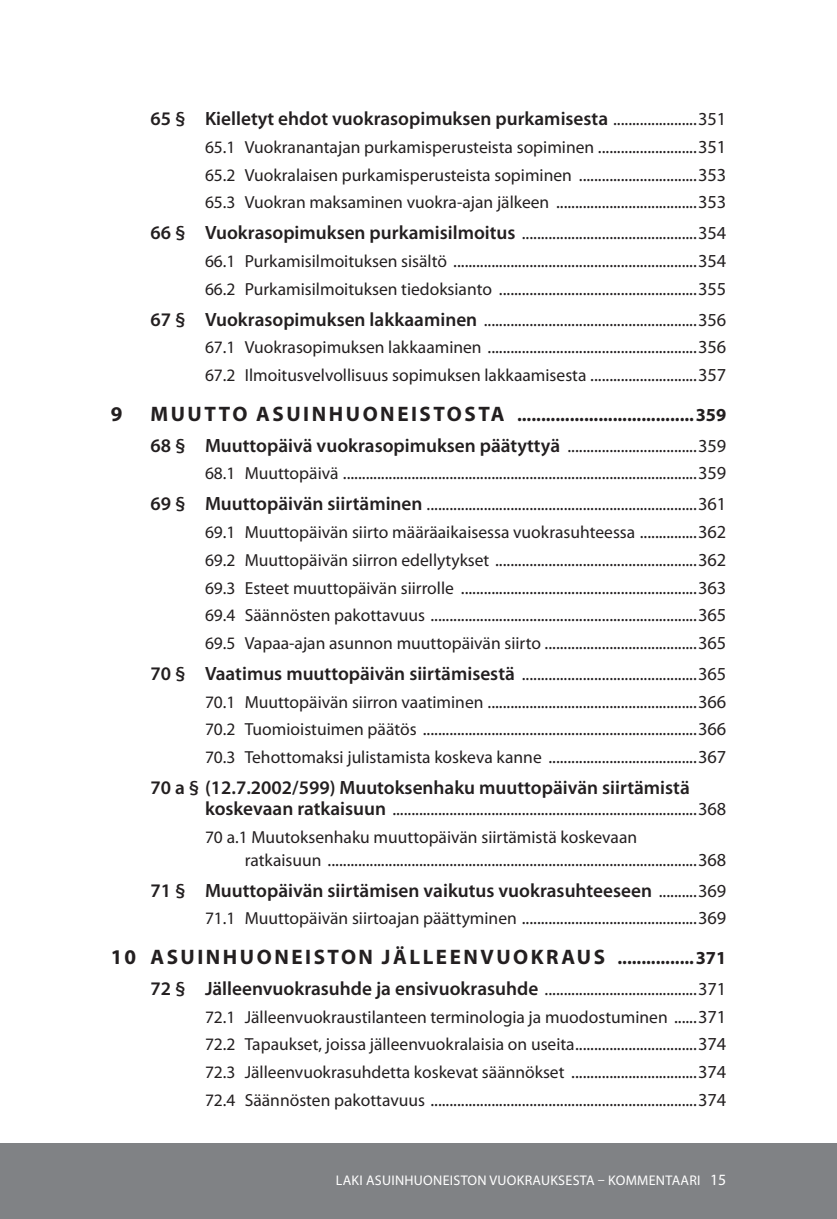
<style>
.page{position:relative;width:837px;height:1219px;background:#fff}
.page>*{position:absolute;margin:0;border:0;box-sizing:border-box;transform-origin:0 0}
.t1{font:700 21px "Myriad Pro";letter-spacing:.12em;color:#231f20}
.t2{font:600 19.25px "Myriad Pro";color:#231f20}
.t3{font:18.38px/27.7px "Myriad Pro";color:#231f20;text-align:right}
.t4{font:700 18.38px "Myriad Pro";color:#231f20}
.t5{font:17.5px/27.7px "Myriad Pro";color:#231f20}
.t6{font:14px "Myriad Pro";letter-spacing:.02em;color:#fff}
.s1{font-weight:400;font-size:18.38px}
.s2{font-size:18.38px}
.s3{font-size:17.5px}
.s4{font-weight:600;font-size:19.25px}
.s5{font-size:21px}
.s6{font-size:15.75px}
</style>
<div class="page">
<div style="left:0;top:1142px;width:836px;height:76px;background:#808285"></div>
<p class="t2" style="left:150px;top:106px;width:577px">65 § Kielletyt ehdot vuokrasopimuksen purkamisesta <span class="s1">......................351</span></p>
<p class="t5" style="left:205px;top:133px;width:522px">65.1 Vuokranantajan purkamisperusteista sopiminen <span class="s2">..........................351<br></span>65.2 Vuokralaisen purkamisperusteista sopiminen <span class="s2">...............................353</span></p>
<p class="t3" style="left:150px;top:186px;width:577px;line-height:31px"><span class="s3">65.3 Vuokran maksaminen vuokra-ajan jälkeen</span> .....................................353<br><span class="s4">66 § Vuokrasopimuksen purkamisilmoitus</span> ..............................................354</p>
<p class="t3" style="left:205px;top:247px;width:522px;text-align:left"><span class="s3">66.1 Purkamisilmoituksen sisältö</span> ................................................................354<br><span class="s3">66.2 Purkamisilmoituksen tiedoksianto</span> ....................................................355</p>
<p class="t3" style="left:150px;top:305px;width:577px"><span class="s4">67 § Vuokrasopimuksen lakkaaminen</span> ........................................................356<br><span class="s3">67.1 Vuokrasopimuksen lakkaaminen</span> .......................................................356</p>
<p class="t5" style="left:205px;top:361px;width:522px">67.2 Ilmoitusvelvollisuus sopimuksen lakkaamisesta <span class="s2">............................357</span></p>
<p class="t1" style="left:111px;top:400px;width:13px">9</p>
<p class="t4" style="left:150px;top:402px;width:577px"><span class="s5">M UUTTO ASUINHUONE ISTOSTA</span> .....................................359</p>
<p class="t2" style="left:150px;top:433px;width:577px">68 § Muuttopäivä vuokrasopimuksen päätyttyä <span class="s1">..................................359</span></p>
<p class="t3" style="left:150px;top:457px;width:577px;line-height:31px"><span class="s3">68.1 Muuttopäivä</span> .............................................................................................359<br><span class="s4">69 § Muuttopäivän siirtäminen</span> .......................................................................361</p>
<p class="t5" style="left:205px;top:518px;width:522px">69.1 Muuttopäivän siirto määräaikaisessa vuokrasuhteessa <span class="s2">...............362</span></p>
<p class="t3" style="left:205px;top:545px;width:522px;text-align:justify"><span class="s3">69.2 Muuttopäivän siirron edellytykset</span> .....................................................362<br><span class="s3">69.3 Esteet muuttopäivän siirrolle</span> ..............................................................363<br><span class="s3">69.4 Säännösten pakottavuus</span> ......................................................................365<br><span class="s3">69.5 Vapaa-ajan asunnon muuttopäivän siirto</span> ........................................365</p>
<p class="t3" style="left:205px;top:659px;width:522px;text-align:justify;text-indent:-55px"><span class="s4">70 § Vaatimus muuttopäivän siirtämisestä</span> ..............................................365<br><span class="s3">70.1 Muuttopäivän siirron vaatiminen</span> .......................................................366<br><span class="s3">70.2 Tuomioistuimen päätös</span> ........................................................................366<br><span class="s3">70.3 Tehottomaksi julistamista koskeva kanne</span> .......................................367</p>
<p class="t2" style="left:150px;top:775px;width:540px">70 a § (12.7.2002/599) Muutoksenhaku muuttopäivän siirtämistä</p>
<p class="t3" style="left:205px;top:794px;width:522px"><span class="s4">koskevaan ratkaisuun</span> ................................................................................368</p>
<p class="t5" style="left:205px;top:822px;width:433px">70 a.1 Muutoksenhaku muuttopäivän siirtämistä koskevaan</p>
<p class="t3" style="left:245px;top:845px;width:483px"><span class="s3">ratkaisuun</span> .................................................................................................368</p>
<p class="t2" style="left:150px;top:877px;width:577px">71 § Muuttopäivän siirtämisen vaikutus vuokrasuhteeseen <span class="s1">..........369</span></p>
<p class="t3" style="left:205px;top:903px;width:522px"><span class="s3">71.1 Muuttopäivän siirtoajan päättyminen</span> ..............................................369</p>
<p class="t1" style="left:111px;top:943px;width:617px">10 ASUINHUONEISTON JÄLLEE NVUOKRAUS <span class="s2">................371</span></p>
<p class="t3" style="left:150px;top:974px;width:577px"><span class="s4">72 § Jälleenvuokrasuhde ja ensivuokrasuhde</span> ........................................371</p>
<p class="t5" style="left:205px;top:1002px;width:522px;text-align:justify">72.1 Jälleenvuokraustilanteen terminologia ja muodostuminen <span class="s2">......371<br></span>72.2 Tapaukset, joissa jälleenvuokralaisia on useita<span class="s2">................................374<br></span>72.3 Jälleenvuokrasuhdetta koskevat säännökset <span class="s2">.................................374</span></p>
<p class="t3" style="left:205px;top:1085px;width:522px"><span class="s3">72.4 Säännösten pakottavuus</span> ......................................................................374</p>
<p class="t6" style="left:336px;top:1171px;width:392px">LAKI ASUINHUONEISTON VUOKRAUKSESTA – KOMMENTAARI <span class="s6">15</span></p>
</div>
